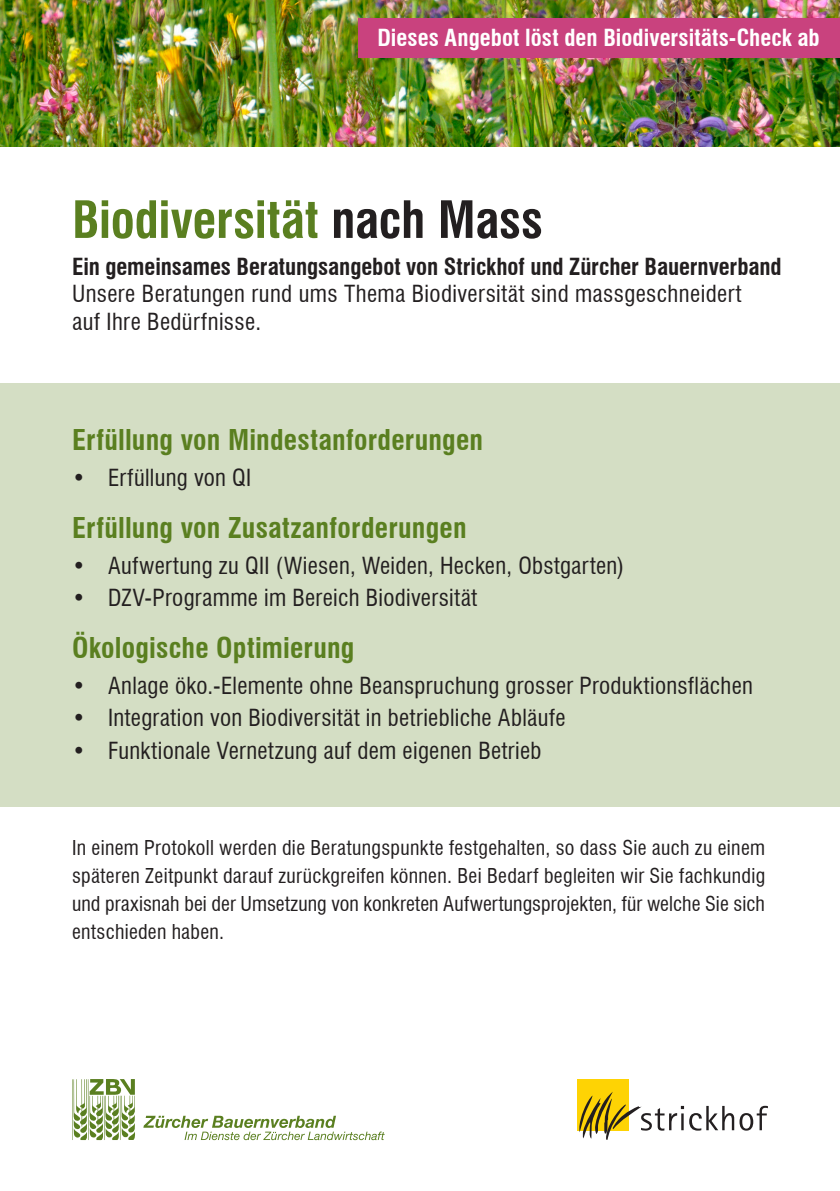
<style>
.page{position:relative;width:840px;height:1191px;background:#fff}
.page>*{position:absolute;margin:0;border:0;box-sizing:border-box;transform-origin:0 0}
.t1{font:700 condensed 50px "Swiss 721 BT";letter-spacing:-.005em;color:#5a7f20}
.t2{font:700 condensed 28px "Swiss 721 BT";letter-spacing:.01em;color:#5a7f20}
.t3{font:condensed 23px/28px "Swiss 721 BT";letter-spacing:.015em;color:#231f20}
.t4{font:700 condensed 23px "Swiss 721 BT";letter-spacing:-.005em;color:#231f20}
.t5{font:700 condensed 23px "Swiss 721 BT";color:#fff}
.t6{font:condensed 20px/28px "Swiss 721 BT";letter-spacing:.005em;color:#231f20;text-align:justify}
.s1{color:#231f20}
</style>
<div class="page">
<div style="left:0;top:383px;width:839px;height:423px;background:#d4dec4"></div>
<img style="left:0;top:0;width:839px;height:146px">
<div style="left:359px;top:18px;width:480px;height:40px;background:#c9427e"></div>
<svg style="left:72px;top:1079px;width:63px;height:61px"></svg>
<svg style="left:143px;top:1115px;width:241px;height:25px"></svg>
<div style="left:577px;top:1079px;width:51px;height:51px;background:#fed304"></div>
<svg style="left:579px;top:1091px;width:154px;height:48px"></svg>
<svg style="left:739px;top:1105px;width:28px;height:25px"></svg>
<p class="t5" style="left:377px;top:24px;width:443px">Dieses Angebot löst den Biodiversitäts-Check ab</p>
<h1 class="t1" style="left:72px;top:190px;width:472px">Biodiversität <span class="s1">nach Mass</span></h1>
<p class="t4" style="left:72px;top:252px;width:710px">Ein gemeinsames Beratungsangebot von Strickhof und Zürcher Bauernverband</p>
<p class="t3" style="left:72px;top:280px;width:670px">Unsere Beratungen rund ums Thema Biodiversität sind massgeschneidert auf Ihre Bedürfnisse.</p>
<p class="t2" style="left:72px;top:423px;width:412px">Erfüllung von Mindestanforderungen</p>
<p class="t3" style="left:72px;top:464px;width:181px">• Erfüllung von QI</p>
<p class="t2" style="left:72px;top:511px;width:396px">Erfüllung von Zusatzanforderungen</p>
<p class="t3" style="left:72px;top:552px;width:553px">• Aufwertung zu QII (Wiesen, Weiden, Hecken, Obstgarten)</p>
<p class="t3" style="left:72px;top:584px;width:406px">• DZV-Programme im Bereich Biodiversität</p>
<p class="t2" style="left:72px;top:631px;width:284px">Ökologische Optimierung</p>
<p class="t3" style="left:72px;top:672px;width:682px">• Anlage öko.-Elemente ohne Beanspruchung grosser Produktionsflächen</p>
<p class="t3" style="left:72px;top:704px;width:494px">• Integration von Biodiversität in betriebliche Abläufe</p>
<p class="t3" style="left:72px;top:736px;width:471px">• Funktionale Vernetzung auf dem eigenen Betrieb</p>
<p class="t6" style="left:72px;top:833px;width:694px">In einem Protokoll werden die Beratungspunkte festgehalten, so dass Sie auch zu einem späteren Zeitpunkt darauf zurückgreifen können. Bei Bedarf begleiten wir Sie fachkundig und praxisnah bei der Umsetzung von konkreten Aufwertungsprojekten, für welche Sie sich entschieden haben.</p>
</div>
